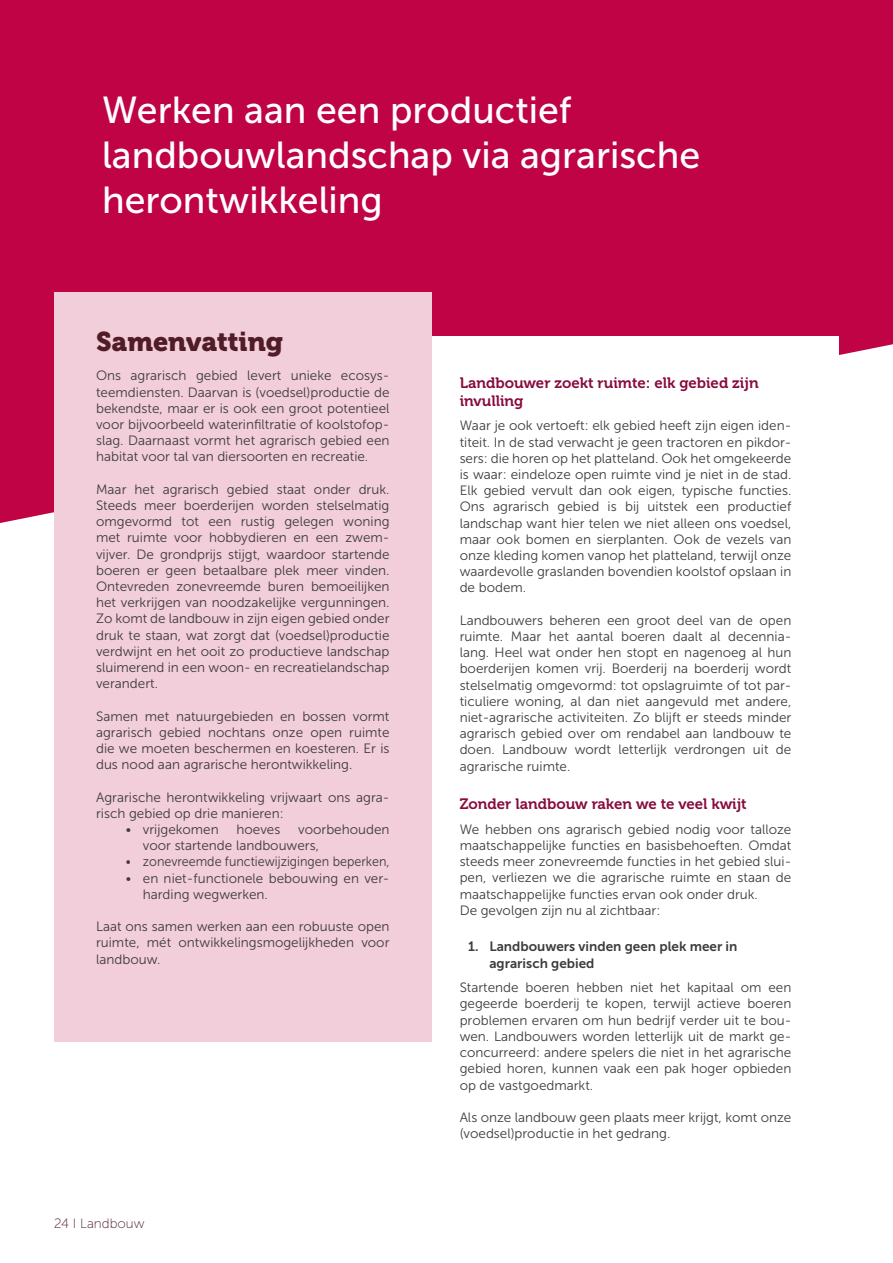
<style>
.page{position:relative;width:893px;height:1263px;background:#fff}
.page>*{position:absolute;margin:0;border:0;box-sizing:border-box;transform-origin:0 0}
.t1{font:37.5px/45px "Museo Sans 500";color:#fff}
.t2{font:27px "Museo 900";color:#4f1c27}
.t3{font:15px/18px "Museo 700";color:#880b3d}
.t4{font:13.5px/16.2px "Museo Sans 300";color:#3c3c3b;text-align:justify}
.t5{font:13.5px/16.2px "Museo Sans 700";color:#3c3c3b}
.t6{font:13.5px "Museo Sans 300";color:#3c3c3b;scale:.93 1}
.t7{font:13.5px "Museo Sans 100";color:#4f1c27}
</style>
<div class="page">
<div style="left:0;top:0;width:893px;height:523px;background:#bf0345"></div>
<div style="left:66px;top:336px;width:773px;height:406px;background:#fff"></div>
<div style="left:54px;top:292px;width:378px;height:750px;background:#f2cdda"></div>
<h1 class="t1" style="left:102px;top:87px;width:600px">Werken aan een productief landbouwlandschap via agrarische herontwikkeling</h1>
<h2 class="t2" style="left:96px;top:327px;width:188px">Samenvatting</h2>
<p class="t4" style="left:96px;top:368px;width:295px">Ons agrarisch gebied levert unieke ecosys&shy;teemdiensten. Daarvan is (voedsel)productie de bekendste, maar er is ook een groot potentieel voor bijvoorbeeld waterinfiltratie of koolstofop&shy;slag. Daarnaast vormt het agrarisch gebied een habitat voor tal van diersoorten en recreatie.</p>
<p class="t4" style="left:96px;top:481px;width:295px">Maar het agrarisch gebied staat onder druk.<br>Steeds meer boerderijen worden stelselmatig omgevormd tot een rustig gelegen woning met ruimte voor hobbydieren en een zwem&shy;vijver. De grondprijs stijgt, waardoor startende boeren er geen betaalbare plek meer vinden.<br>Ontevreden zonevreemde buren bemoeilijken het verkrijgen van noodzakelijke vergunningen.<br>Zo komt de landbouw in zijn eigen gebied onder druk te staan, wat zorgt dat (voedsel)productie verdwijnt en het ooit zo productieve landschap sluimerend in een woon- en recreatielandschap verandert.</p>
<p class="t4" style="left:96px;top:708px;width:295px">Samen met natuurgebieden en bossen vormt agrarisch gebied nochtans onze open ruimte die we moeten beschermen en koesteren. Er is dus nood aan agrarische herontwikkeling.</p>
<p class="t4" style="left:96px;top:789px;width:295px">Agrarische herontwikkeling vrijwaart ons agra&shy;risch gebied op drie manieren:</p>
<p class="t4" style="left:126px;top:821px;width:94px">• vrijgekomen</p>
<p class="t4" style="left:237px;top:821px;width:45px">hoeves</p>
<p class="t4" style="left:143px;top:821px;width:248px;text-indent:155px">voorbehouden voor startende landbouwers,</p>
<p class="t6" style="left:126px;top:854px;width:285px">• zonevreemde functiewijzigingen beperken,</p>
<p class="t4" style="left:143px;top:870px;width:248px;text-indent:-17px">• en niet-functionele bebouwing en ver&shy;harding wegwerken.</p>
<p class="t4" style="left:96px;top:919px;width:295px">Laat ons samen werken aan een robuuste open ruimte, mét ontwikkelingsmogelijkheden voor landbouw.</p>
<p class="t7" style="left:54px;top:1216px;width:92px">24 I Landbouw</p>
<p class="t3" style="left:460px;top:374px;width:300px">Landbouwer zoekt ruimte: elk gebied zijn invulling</p>
<p class="t4" style="left:460px;top:418px;width:333px">Waar je ook vertoeft: elk gebied heeft zijn eigen iden&shy;titeit. In de stad verwacht je geen tractoren en pikdor&shy;sers: die horen op het platteland. Ook het omgekeerde is waar: eindeloze open ruimte vind je niet in de stad.<br>Elk gebied vervult dan ook eigen, typische functies.<br>Ons agrarisch gebied is bij uitstek een productief landschap want hier telen we niet alleen ons voedsel, maar ook bomen en sierplanten. Ook de vezels van onze kleding komen vanop het platteland, terwijl onze waardevolle graslanden bovendien koolstof opslaan in de bodem.</p>
<p class="t4" style="left:460px;top:612px;width:333px">Landbouwers beheren een groot deel van de open ruimte. Maar het aantal boeren daalt al decennia&shy;lang. Heel wat onder hen stopt en nagenoeg al hun boerderijen komen vrij. Boerderij na boerderij wordt stelselmatig omgevormd: tot opslagruimte of tot par&shy;ticuliere woning, al dan niet aangevuld met andere, niet-agrarische activiteiten. Zo blijft er steeds minder agrarisch gebied over om rendabel aan landbouw te doen. Landbouw wordt letterlijk verdrongen uit de agrarische ruimte.</p>
<p class="t3" style="left:460px;top:795px;width:289px">Zonder landbouw raken we te veel kwijt</p>
<p class="t4" style="left:460px;top:821px;width:333px;text-align:left">We hebben ons agrarisch gebied nodig voor talloze maatschappelijke functies en basisbehoeften. Omdat steeds meer zonevreemde functies in het gebied slui&shy;pen, verliezen we die agrarische ruimte en staan de maatschappelijke functies ervan ook onder druk.<br>De gevolgen zijn nu al zichtbaar:</p>
<p class="t5" style="left:489px;top:938px;width:250px;text-indent:-21px">1. Landbouwers vinden geen plek meer in agrarisch gebied</p>
<p class="t4" style="left:460px;top:980px;width:333px">Startende boeren hebben niet het kapitaal om een gegeerde boerderij te kopen, terwijl actieve boeren problemen ervaren om hun bedrijf verder uit te bou&shy;wen. Landbouwers worden letterlijk uit de markt ge&shy;concurreerd: andere spelers die niet in het agrarische gebied horen, kunnen vaak een pak hoger opbieden op de vastgoedmarkt.</p>
<p class="t4" style="left:460px;top:1109px;width:333px">Als onze landbouw geen plaats meer krijgt, komt onze (voedsel)productie in het gedrang.</p>
</div>
